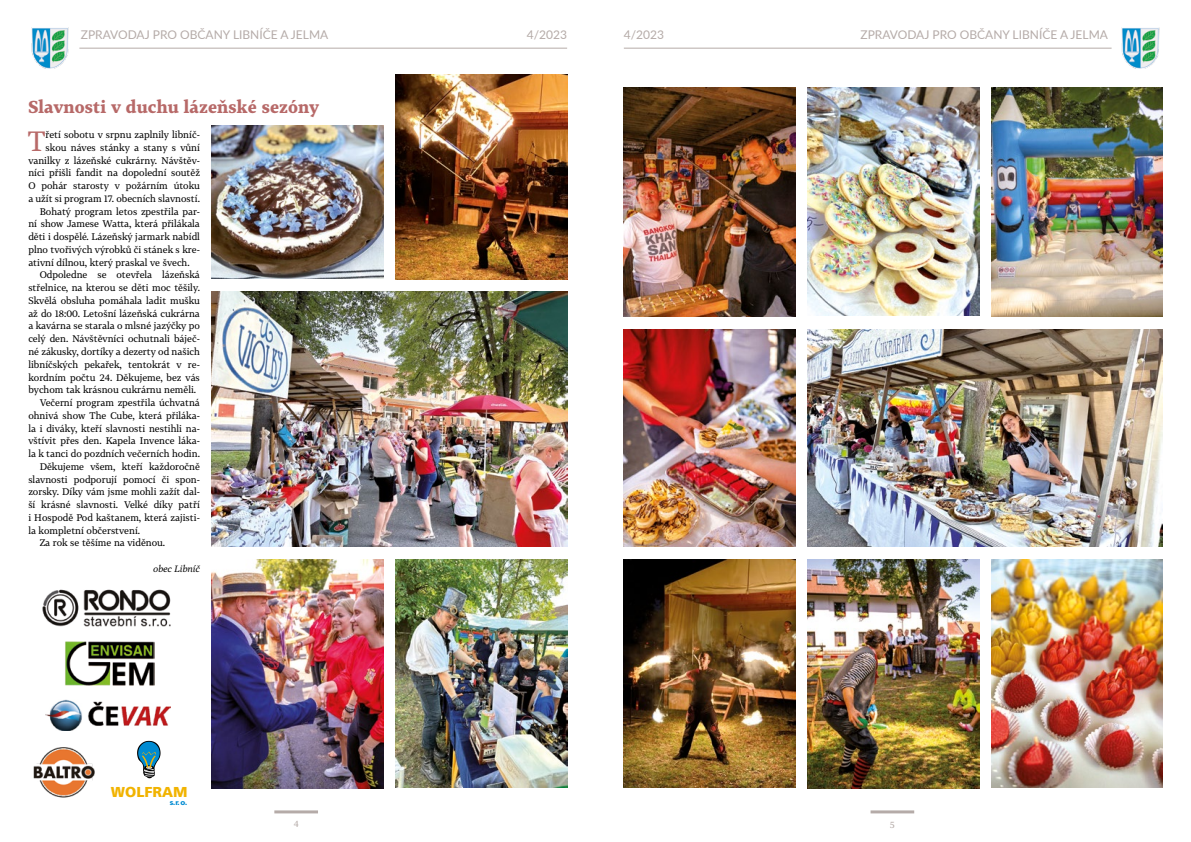
<style>
.page{position:relative;width:1191px;height:842px;background:#fff}
.page>*{position:absolute;margin:0;border:0;box-sizing:border-box;transform-origin:0 0}
.t1{font:27.5px "Tabac G3";color:#b76968}
.t2{font:700 17px "Tabac G3";letter-spacing:.01em;color:#b76968}
.t3{font:700 15px "Frutus TEE";color:#f1b300}
.t4{font:12px "Lato";color:#b5aba8}
.t5{font:9.5px "Tabac G3";color:#000}
.t6{font:italic 9px "Tabac G3";color:#000}
.t7{font:9px "Tabac G3";color:#b5aba8}
.t8{font:700 7.7px "Frutus TEE";color:#008bd2}
</style>
<div class="page">
<hr style="left:274px;top:810px;width:44px;height:3px;background:#b5aba8">
<hr style="left:870px;top:810px;width:44px;height:3px;background:#b5aba8">
<hr style="left:79px;top:48px;width:488px;height:1px;background:#b5aba8">
<hr style="left:624px;top:48px;width:487px;height:1px;background:#b5aba8">
<img style="left:31px;top:28px;width:38px;height:40px">
<img style="left:1121px;top:28px;width:39px;height:40px">
<img style="left:212px;top:125px;width:171px;height:153px">
<img style="left:212px;top:559px;width:171px;height:230px">
<img style="left:807px;top:559px;width:172px;height:230px">
<img style="left:807px;top:87px;width:172px;height:229px">
<img style="left:624px;top:559px;width:171px;height:229px">
<img style="left:624px;top:87px;width:171px;height:230px">
<img style="left:624px;top:329px;width:171px;height:217px">
<img style="left:807px;top:329px;width:355px;height:217px">
<img style="left:395px;top:559px;width:172px;height:229px">
<img style="left:991px;top:559px;width:171px;height:229px">
<img style="left:991px;top:87px;width:171px;height:230px">
<img style="left:395px;top:74px;width:172px;height:205px">
<img style="left:212px;top:291px;width:355px;height:255px">
<img style="left:42px;top:589px;width:129px;height:38px">
<img style="left:65px;top:641px;width:90px;height:45px">
<img style="left:45px;top:699px;width:125px;height:32px">
<img style="left:33px;top:747px;width:62px;height:51px">
<svg style="left:137px;top:741px;width:23px;height:37px"></svg>
<p class="t4" style="left:81px;top:27px;width:249px">ZPRAVODAJ PRO OBČANY LIBNÍČE A JELMA</p>
<p class="t4" style="left:527px;top:27px;width:42px">4/2023</p>
<p class="t4" style="left:624px;top:27px;width:42px">4/2023</p>
<p class="t4" style="left:860px;top:27px;width:249px">ZPRAVODAJ PRO OBČANY LIBNÍČE A JELMA</p>
<h2 class="t2" style="left:28px;top:95px;width:292px">Slavnosti v duchu lázeňské sezóny</h2>
<h1 class="t1" style="left:28px;top:123px;width:19px">T</h1>
<p class="t5" style="left:46px;top:129px;width:156px">řetí sobotu v srpnu zaplnily libníč-</p>
<p class="t5" style="left:46px;top:141px;width:156px">skou náves stánky a stany s vůní</p>
<p class="t5" style="left:28px;top:154px;width:173px">vanilky z lázeňské cukrárny. Návštěv-</p>
<p class="t5" style="left:28px;top:167px;width:173px">níci přišli fandit na dopolední soutěž</p>
<p class="t5" style="left:28px;top:180px;width:173px">O pohár starosty v požárním útoku</p>
<p class="t5" style="left:28px;top:192px;width:173px">a užít si program 17. obecních slavností.</p>
<p class="t5" style="left:40px;top:205px;width:162px">Bohatý program letos zpestřila par-</p>
<p class="t5" style="left:28px;top:218px;width:173px">ní show Jamese Watta, která přilákala</p>
<p class="t5" style="left:28px;top:231px;width:173px">děti i dospělé. Lázeňský jarmark nabídl</p>
<p class="t5" style="left:28px;top:243px;width:173px">plno tvořivých výrobků či stánek s kre-</p>
<p class="t5" style="left:28px;top:256px;width:163px">ativní dílnou, který praskal ve švech.</p>
<p class="t5" style="left:40px;top:269px;width:162px">Odpoledne se otevřela lázeňská</p>
<p class="t5" style="left:28px;top:282px;width:173px">střelnice, na kterou se děti moc těšily.</p>
<p class="t5" style="left:28px;top:294px;width:173px">Skvělá obsluha pomáhala ladit mušku</p>
<p class="t5" style="left:28px;top:307px;width:173px">až do 18:00. Letošní lázeňská cukrárna</p>
<p class="t5" style="left:28px;top:320px;width:173px">a kavárna se starala o mlsné jazýčky po</p>
<p class="t5" style="left:28px;top:333px;width:173px">celý den. Návštěvníci ochutnali báječ-</p>
<p class="t5" style="left:28px;top:345px;width:173px">né zákusky, dortíky a dezerty od našich</p>
<p class="t5" style="left:28px;top:358px;width:173px">libníčských pekařek, tentokrát v re-</p>
<p class="t5" style="left:28px;top:371px;width:173px">kordním počtu 24. Děkujeme, bez vás</p>
<p class="t5" style="left:28px;top:384px;width:169px">bychom tak krásnou cukrárnu neměli.</p>
<p class="t5" style="left:40px;top:397px;width:162px">Večerní program zpestřila úchvatná</p>
<p class="t5" style="left:28px;top:409px;width:173px">ohnivá show The Cube, která přiláka-</p>
<p class="t5" style="left:28px;top:422px;width:173px">la i diváky, kteří slavnosti nestihli na-</p>
<p class="t5" style="left:28px;top:435px;width:173px">vštívit přes den. Kapela Invence láka-</p>
<p class="t5" style="left:28px;top:448px;width:173px">la k tanci do pozdních večerních hodin.</p>
<p class="t5" style="left:40px;top:460px;width:162px">Děkujeme všem, kteří každoročně</p>
<p class="t5" style="left:28px;top:473px;width:173px">slavnosti podporují pomocí či spon-</p>
<p class="t5" style="left:28px;top:486px;width:173px">zorsky. Díky vám jsme mohli zažít dal-</p>
<p class="t5" style="left:28px;top:499px;width:173px">ší krásné slavnosti. Velké díky patří</p>
<p class="t5" style="left:28px;top:511px;width:173px">i Hospodě Pod kaštanem, která zajisti-</p>
<p class="t5" style="left:28px;top:524px;width:113px">la kompletní občerstvení.</p>
<p class="t5" style="left:40px;top:537px;width:127px">Za rok se těšíme na viděnou.</p>
<p class="t6" style="left:153px;top:563px;width:48px">obec Libníč</p>
<h3 class="t3" style="left:111px;top:784px;width:78px">WOLFRAM</h3>
<p class="t8" style="left:170px;top:798px;width:19px">s.r.o.</p>
<p class="t7" style="left:294px;top:818px;width:7px">4</p>
<p class="t7" style="left:890px;top:819px;width:6px">5</p>
</div>
